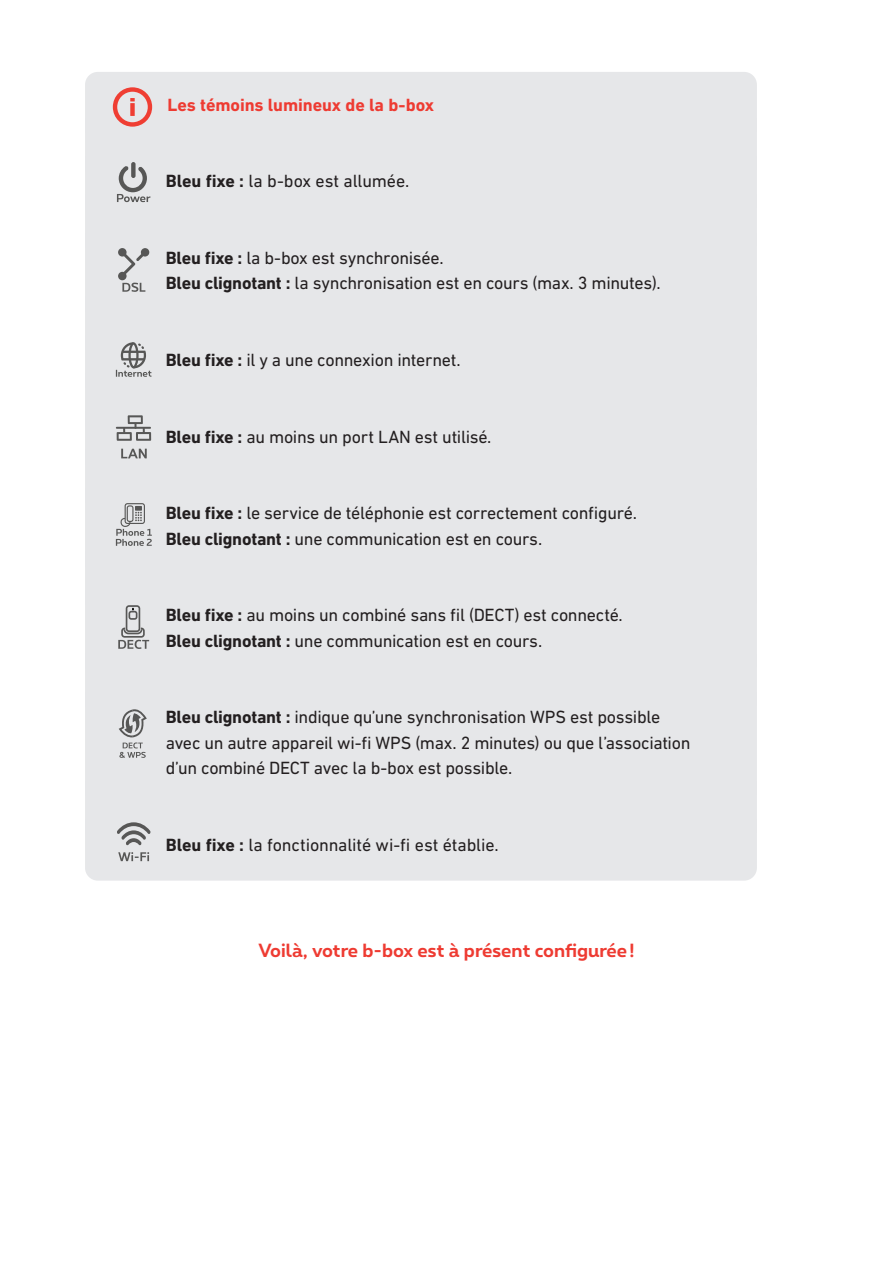
<style>
.page{position:relative;width:893px;height:1263px;background:#fff}
.page>*{position:absolute;margin:0;border:0;box-sizing:border-box;transform-origin:0 0}
.Body_copy_cadre{font:18px/25.5px "DIN Next LT Pro";letter-spacing:-.015em;color:#231f20}
.t1{font:700 18px "Proximus";color:#ee3b32}
.Body_copy_cadre-2{font:700 18px "DIN Next LT Pro";letter-spacing:-.005em;color:#ee3b32}
.s1{font-weight:700}
</style>
<div class="page">
<div style="left:85px;top:72px;width:672px;height:69px;background:#e6e7e9;border-radius:13px"></div>
<div style="left:85px;top:110px;width:672px;height:69px;background:#e6e7e9;border-radius:13px"></div>
<div style="left:85px;top:148px;width:672px;height:69px;background:#e6e7e9;border-radius:13px"></div>
<div style="left:85px;top:187px;width:672px;height:69px;background:#e6e7e9;border-radius:13px"></div>
<div style="left:85px;top:225px;width:672px;height:94px;background:#e6e7e9;border-radius:13px"></div>
<div style="left:85px;top:289px;width:672px;height:69px;background:#e6e7e9;border-radius:13px"></div>
<div style="left:85px;top:327px;width:672px;height:69px;background:#e6e7e9;border-radius:13px"></div>
<div style="left:85px;top:365px;width:672px;height:69px;background:#e6e7e9;border-radius:13px"></div>
<div style="left:85px;top:403px;width:672px;height:69px;background:#e6e7e9;border-radius:13px"></div>
<div style="left:85px;top:442px;width:672px;height:69px;background:#e6e7e9;border-radius:13px"></div>
<div style="left:85px;top:480px;width:672px;height:94px;background:#e6e7e9;border-radius:13px"></div>
<div style="left:85px;top:544px;width:672px;height:69px;background:#e6e7e9;border-radius:13px"></div>
<div style="left:85px;top:582px;width:672px;height:94px;background:#e6e7e9;border-radius:13px"></div>
<div style="left:85px;top:646px;width:672px;height:69px;background:#e6e7e9;border-radius:13px"></div>
<div style="left:85px;top:684px;width:672px;height:120px;background:#e6e7e9;border-radius:13px"></div>
<div style="left:85px;top:773px;width:672px;height:69px;background:#e6e7e9;border-radius:13px"></div>
<div style="left:85px;top:811px;width:672px;height:70px;background:#e6e7e9;border-radius:13px"></div>
<svg style="left:113px;top:87px;width:39px;height:40px"></svg>
<svg style="left:117px;top:166px;width:33px;height:36px"></svg>
<div style="left:131px;top:162px;width:5px;height:16px;background:#575756;border-radius:2px"></div>
<svg style="left:118px;top:248px;width:31px;height:44px"></svg>
<svg style="left:116px;top:342px;width:35px;height:35px"></svg>
<hr style="left:116px;top:427px;width:35px;height:2px;background:#575756">
<svg style="left:117px;top:415px;width:34px;height:26px"></svg>
<svg style="left:121px;top:449px;width:26px;height:9px"></svg>
<svg style="left:116px;top:503px;width:36px;height:43px"></svg>
<svg style="left:118px;top:605px;width:31px;height:44px"></svg>
<svg style="left:119px;top:709px;width:28px;height:49px"></svg>
<svg style="left:117px;top:822px;width:33px;height:23px"></svg>
<svg style="left:118px;top:852px;width:31px;height:9px"></svg>
<p class="Body_copy_cadre-2" style="left:167px;top:94px;width:268px">Les témoins lumineux de la b-box</p>
<p class="Body_copy_cadre" style="left:166px;top:168px;width:245px"><span class="s1">Bleu fixe :</span> la b-box est allumée.</p>
<p class="Body_copy_cadre" style="left:166px;top:245px;width:496px"><span class="s1">Bleu fixe :</span> la b-box est synchronisée.<br><span class="s1">Bleu clignotant :</span> la synchronisation est en cours (max. 3 minutes).</p>
<p class="Body_copy_cadre" style="left:166px;top:347px;width:296px"><span class="s1">Bleu fixe :</span> il y a une connexion internet.</p>
<p class="Body_copy_cadre" style="left:166px;top:423px;width:327px"><span class="s1">Bleu fixe :</span> au moins un port LAN est utilisé.</p>
<p class="Body_copy_cadre" style="left:166px;top:500px;width:473px"><span class="s1">Bleu fixe :</span> le service de téléphonie est correctement configuré.<br><span class="s1">Bleu clignotant :</span> une communication est en cours.</p>
<p class="Body_copy_cadre" style="left:166px;top:602px;width:458px"><span class="s1">Bleu fixe :</span> au moins un combiné sans fil (DECT) est connecté.<br><span class="s1">Bleu clignotant :</span> une communication est en cours.</p>
<p class="Body_copy_cadre" style="left:166px;top:704px;width:526px"><span class="s1">Bleu clignotant :</span> indique qu’une synchronisation WPS est possible avec un autre appareil wi-fi WPS (max. 2 minutes) ou que l’association d’un combiné DECT avec la b-box est possible.</p>
<p class="Body_copy_cadre" style="left:166px;top:831px;width:334px"><span class="s1">Bleu fixe :</span> la fonctionnalité wi-fi est établie.</p>
<p class="t1" style="left:258px;top:937px;width:377px">Voilà, votre b-box est à présent configurée!</p>
</div>
